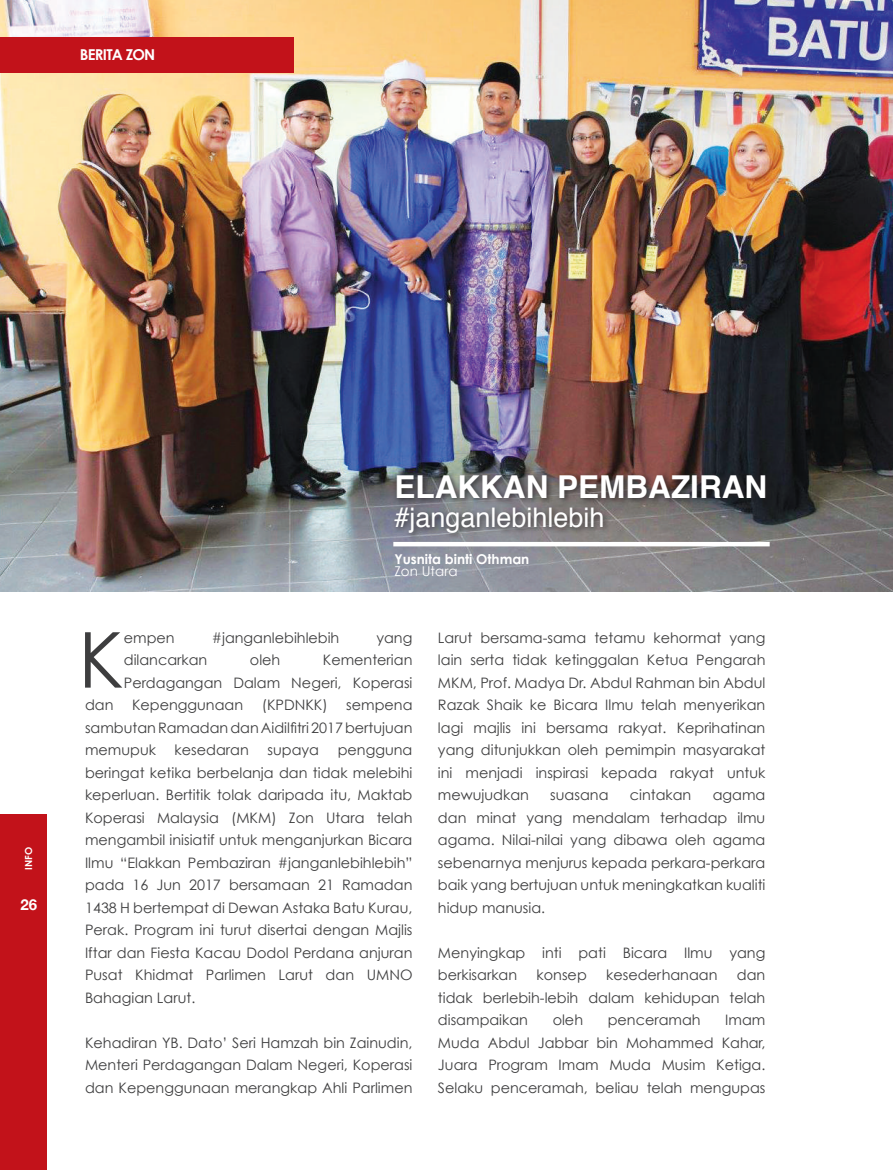
<style>
.page{position:relative;width:893px;height:1170px;background:#fff}
.page>*{position:absolute;margin:0;border:0;box-sizing:border-box;transform-origin:0 0}
.t1{font:77.1px "Century Gothic";color:#3e3e3f}
.t2{font:700 31.5px "Helvetica";color:#fff}
.t3{font:27px "Helvetica";color:#fff}
.t4{font:700 15px "Century Gothic";letter-spacing:-.05em;color:#fff}
.t5{font:700 15px "Helvetica Neue";color:#fff}
.t6{font:14.4px/22.5px "Century Gothic";color:#3e3e3f;text-align:justify}
.t7{font:700 13.5px "Century Gothic";color:#fff}
.t8{font:13.5px "Century Gothic";color:#fff}
.t9{font:700 9.75px "Century Gothic";color:#fff}
</style>
<div class="page">
<div style="left:0;top:814px;width:47px;height:355px;background:#c2121a"></div>
<img style="left:0;top:0;width:893px;height:591px">
<div style="left:392px;top:471px;width:382px;height:69px;background:#231f20;opacity:.75"></div>
<div style="left:0;top:37px;width:293px;height:35px;background:#c2121a"></div>
<hr style="left:393px;top:542px;width:377px;height:4px;background:#fff">
<p class="t4" style="left:80px;top:44px;width:77px">BERITA ZON</p>
<p class="t9" style="left:21px;top:869px;width:25px;rotate:-90deg">INFO</p>
<p class="t5" style="left:20px;top:892px;width:18px">26</p>
<h2 class="t2" style="left:394px;top:461px;width:374px">ELAKKAN PEMBAZIRAN</h2>
<h3 class="t3" style="left:394px;top:496px;width:212px">#janganlebihlebih</h3>
<p class="t7" style="left:394px;top:548px;width:136px">Yusnita binti Othman</p>
<p class="t8" style="left:394px;top:562px;width:65px">Zon Utara</p>
<h1 class="t1" style="left:78px;top:612px;width:47px">K</h1>
<p class="t6" style="left:124px;top:626px;width:52px">empen</p>
<p class="t6" style="left:212px;top:626px;width:129px">#janganlebihlebih</p>
<p class="t6" style="left:376px;top:626px;width:38px">yang</p>
<p class="t6" style="left:124px;top:648px;width:85px">dilancarkan</p>
<p class="t6" style="left:250px;top:648px;width:32px">oleh</p>
<p class="t6" style="left:124px;top:648px;width:290px;text-align:right">Kementerian<br>Perdagangan Dalam Negeri, Koperasi</p>
<p class="t6" style="left:85px;top:693px;width:30px">dan</p>
<p class="t6" style="left:132px;top:693px;width:113px">Kepenggunaan</p>
<p class="t6" style="left:262px;top:693px;width:68px">(KPDNKK)</p>
<p class="t6" style="left:85px;top:693px;width:329px;text-indent:261px">sempena sambutan Ramadan dan Aidilfitri 2017 bertujuan memupuk</p>
<p class="t6" style="left:175px;top:738px;width:76px">kesedaran</p>
<p class="t6" style="left:268px;top:738px;width:53px">supaya</p>
<p class="t6" style="left:85px;top:738px;width:329px;text-indent:253px">pengguna beringat ketika berbelanja dan tidak melebihi keperluan. Bertitik tolak daripada itu, Maktab Koperasi Malaysia (MKM) Zon Utara telah mengambil inisiatif untuk menganjurkan Bicara Ilmu “Elakkan Pembaziran #janganlebihlebih” pada 16 Jun 2017 bersamaan 21 Ramadan 1438 H bertempat di Dewan Astaka Batu Kurau, Perak. Program ini turut disertai dengan Majlis Iftar dan Fiesta Kacau Dodol Perdana anjuran Pusat Khidmat Parlimen Larut dan UMNO Bahagian Larut.</p>
<p class="t6" style="left:85px;top:1031px;width:329px">Kehadiran YB. Dato’ Seri Hamzah bin Zainudin, Menteri Perdagangan Dalam Negeri, Koperasi dan Kepenggunaan merangkap Ahli Parlimen</p>
<p class="t6" style="left:438px;top:626px;width:329px">Larut bersama-sama tetamu kehormat yang lain serta tidak ketinggalan Ketua Pengarah MKM, Prof. Madya Dr. Abdul Rahman bin Abdul Razak Shaik ke Bicara Ilmu telah menyerikan lagi majlis ini bersama rakyat. Keprihatinan yang ditunjukkan oleh pemimpin masyarakat ini menjadi inspirasi kepada rakyat untuk mewujudkan</p>
<p class="t6" style="left:550px;top:783px;width:60px">suasana</p>
<p class="t6" style="left:630px;top:783px;width:63px">cintakan</p>
<p class="t6" style="left:438px;top:783px;width:329px;text-indent:275px">agama dan minat yang mendalam terhadap ilmu agama. Nilai-nilai yang dibawa oleh agama sebenarnya menjurus kepada perkara-perkara baik yang bertujuan untuk meningkatkan kualiti hidup manusia.</p>
<p class="t6" style="left:438px;top:941px;width:329px">Menyingkap inti pati Bicara Ilmu yang berkisarkan</p>
<p class="t6" style="left:438px;top:963px;width:329px;text-indent:299px">dan tidak berlebih-lebih dalam kehidupan telah disampaikan</p>
<p class="t6" style="left:537px;top:963px;width:52px">konsep</p>
<p class="t6" style="left:606px;top:963px;width:113px">kesederhanaan</p>
<p class="t6" style="left:553px;top:1008px;width:32px">oleh</p>
<p class="t6" style="left:608px;top:1008px;width:94px">penceramah</p>
<p class="t6" style="left:438px;top:1008px;width:329px;text-indent:287px">Imam Muda Abdul Jabbar bin Mohammed Kahar, Juara Program Imam Muda Musim Ketiga.<br>Selaku penceramah, beliau telah mengupas</p>
</div>
